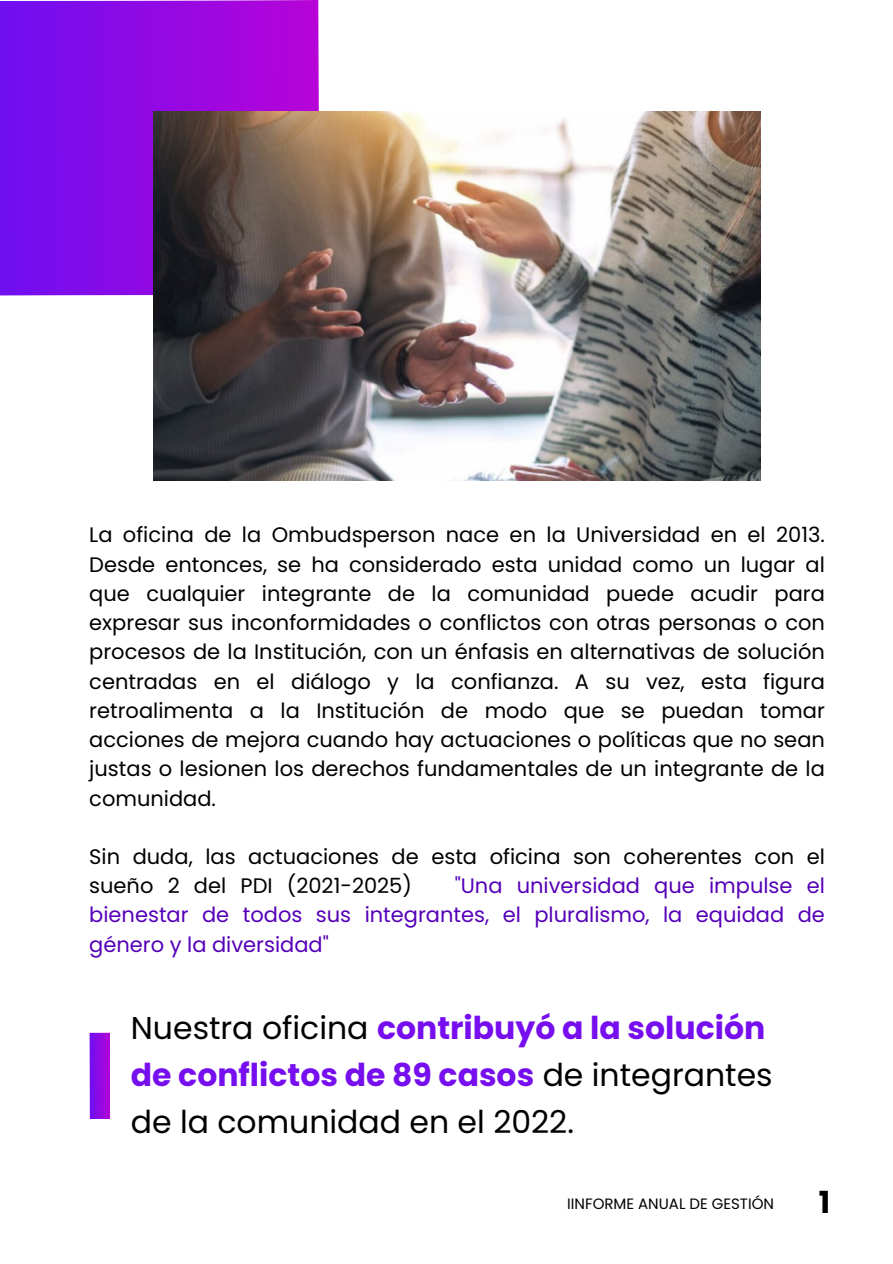
<style>
.page{position:relative;width:893px;height:1264px;background:#fff}
.page>*{position:absolute;margin:0;border:0;box-sizing:border-box;transform-origin:0 0}
.t1{font:31.5px/47.2px "Poppins";color:#000}
.t2{font:700 30.45px "Poppins";color:#000}
.t3{font:21px/29.2px "Poppins";color:#000;text-align:justify}
.t4{font:21px/29.2px "Poppins";color:#5500b8;text-align:justify}
.t5{font:15px "Poppins";color:#000}
.s1{font-weight:700;color:#760eef}
</style>
<div class="page">
<svg style="left:0;top:0;width:319px;height:296px;background:#8a0be6"></svg>
<svg style="left:89px;top:1032px;width:21px;height:87px;background:#9514e5"></svg>
<img style="left:154px;top:111px;width:606px;height:369px">
<p class="t3" style="left:89px;top:520px;width:737px">La oficina de la Ombudsperson nace en la Universidad en el 2013.<br>Desde entonces, se ha considerado esta unidad como un lugar al que cualquier integrante de la comunidad puede acudir para expresar sus inconformidades o conflictos con otras personas o con procesos de la Institución, con un énfasis en alternativas de solución centradas en el diálogo y la confianza. A su vez, esta figura retroalimenta a la Institución de modo que se puedan tomar acciones de mejora cuando hay actuaciones o políticas que no sean justas o lesionen los derechos fundamentales de un integrante de la comunidad.</p>
<p class="t3" style="left:89px;top:842px;width:737px">Sin duda, las actuaciones de esta oficina son coherentes con el sueño 2 del PDI (2021-2025)</p>
<p class="t4" style="left:89px;top:871px;width:737px;text-indent:365px">"Una universidad que impulse el bienestar de todos sus integrantes, el pluralismo, la equidad de género y la diversidad"</p>
<p class="t1" style="left:131px;top:1003px;width:643px">Nuestra oficina <span class="s1">contribuyó a la solución de conflictos de 89 casos</span> de integrantes de la comunidad en el 2022.</p>
<p class="t5" style="left:567px;top:1192px;width:208px">IINFORME ANUAL DE GESTIÓN</p>
<p class="t2" style="left:818px;top:1181px;width:13px">1</p>
</div>
